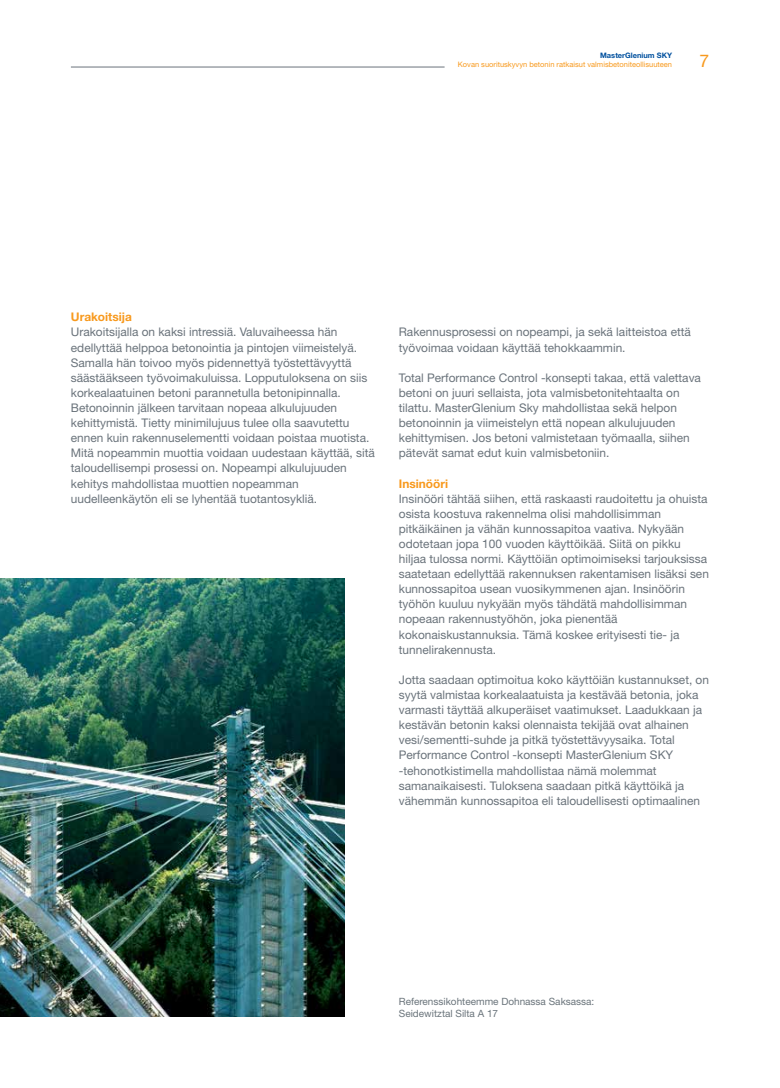
<style>
.page{position:relative;width:780px;height:1088px;background:#fff}
.page>*{position:absolute;margin:0;border:0;box-sizing:border-box;transform-origin:0 0}
.t1{font:17.5px "Helvetica Neue LT Std";color:#f8991d}
.t2{font:11.88px/15.1px "Helvetica Neue LT Std";color:#6a737b}
.t3{font:700 11.88px "Helvetica Neue LT Std";color:#f8991d}
.t4{font:10px/12.4px "Helvetica Neue LT Std";color:#6a747b}
.t5{font:7.5px "Helvetica Neue LT Std";color:#f8991d}
.t6{font:700 7.5px "Helvetica Neue LT Std";color:#00509e}
</style>
<div class="page">
<hr style="left:71px;top:67px;width:373px;height:1px;background:#6a737b">
<img style="left:0;top:578px;width:344px;height:438px">
<p class="t6" style="left:600px;top:51px;width:73px">MasterGlenium SKY</p>
<p class="t5" style="left:458px;top:60px;width:216px">Kovan suorituskyvyn betonin ratkaisut valmisbetoniteollisuuteen</p>
<h1 class="t1" style="left:699px;top:51px;width:11px">7</h1>
<p class="t3" style="left:71px;top:310px;width:63px">Urakoitsija</p>
<p class="t2" style="left:71px;top:324px;width:305px">Urakoitsijalla on kaksi intressiä. Valuvaiheessa hän edellyttää helppoa betonointia ja pintojen viimeistelyä.<br>Samalla hän toivoo myös pidennettyä työstettävyyttä säästääkseen työvoimakuluissa. Lopputuloksena on siis korkealaatuinen betoni parannetulla betonipinnalla.<br>Betonoinnin jälkeen tarvitaan nopeaa alkulujuuden kehittymistä. Tietty minimilujuus tulee olla saavutettu ennen kuin rakennuselementti voidaan poistaa muotista.<br>Mitä nopeammin muottia voidaan uudestaan käyttää, sitä taloudellisempi prosessi on. Nopeampi alkulujuuden kehitys mahdollistaa muottien nopeamman uudelleenkäytön eli se lyhentää tuotantosykliä.</p>
<p class="t2" style="left:399px;top:324px;width:293px">Rakennusprosessi on nopeampi, ja sekä laitteistoa että työvoimaa voidaan käyttää tehokkaammin.</p>
<p class="t2" style="left:399px;top:370px;width:303px">Total Performance Control -konsepti takaa, että valettava betoni on juuri sellaista, jota valmisbetonitehtaalta on tilattu. MasterGlenium Sky mahdollistaa sekä helpon betonoinnin ja viimeistelyn että nopean alkulujuuden kehittymisen. Jos betoni valmistetaan työmaalla, siihen pätevät samat edut kuin valmisbetoniin.</p>
<p class="t3" style="left:399px;top:476px;width:51px">Insinööri</p>
<p class="t2" style="left:399px;top:491px;width:311px">Insinööri tähtää siihen, että raskaasti raudoitettu ja ohuista osista koostuva rakennelma olisi mahdollisimman pitkäikäinen ja vähän kunnossapitoa vaativa. Nykyään odotetaan jopa 100 vuoden käyttöikää. Siitä on pikku hiljaa tulossa normi. Käyttöiän optimoimiseksi tarjouksissa saatetaan edellyttää rakennuksen rakentamisen lisäksi sen kunnossapitoa usean vuosikymmenen ajan. Insinöörin työhön kuuluu nykyään myös tähdätä mahdollisimman nopeaan rakennustyöhön, joka pienentää kokonaiskustannuksia. Tämä koskee erityisesti tie- ja tunnelirakennusta.</p>
<p class="t2" style="left:399px;top:672px;width:312px">Jotta saadaan optimoitua koko käyttöiän kustannukset, on syytä valmistaa korkealaatuista ja kestävää betonia, joka varmasti täyttää alkuperäiset vaatimukset. Laadukkaan ja kestävän betonin kaksi olennaista tekijää ovat alhainen vesi/sementti-suhde ja pitkä työstettävyysaika. Total Performance Control -konsepti MasterGlenium SKY -tehonotkistimella mahdollistaa nämä molemmat samanaikaisesti. Tuloksena saadaan pitkä käyttöikä ja vähemmän kunnossapitoa eli taloudellisesti optimaalinen</p>
<p class="t4" style="left:399px;top:995px;width:197px">Referenssikohteemme Dohnassa Saksassa:<br>Seidewitztal Silta A 17</p>
</div>
